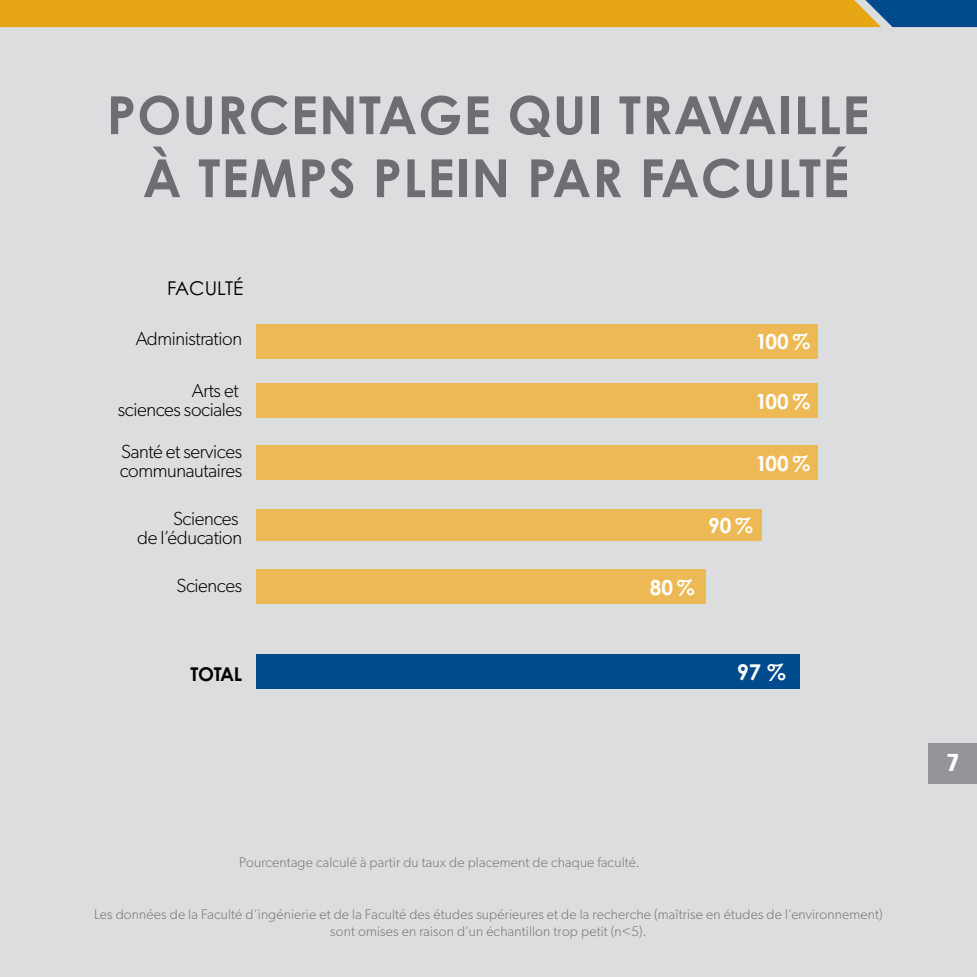
<style>
.page{position:relative;width:977px;height:977px;background:#fff}
.page>*{position:absolute;margin:0;border:0;box-sizing:border-box;transform-origin:0 0}
.t1{font:700 52.5px/63px "Century Gothic Std";letter-spacing:.02em;color:#6d6e71;text-align:center}
.t2{font:900 condensed 24.5px "Frutiger LT Std";color:#fff}
.t3{font:700 21.88px "Century Gothic Std";color:#fff}
.t4{font:700 20.82px "Century Gothic Std";color:#fff}
.t5{font:300 19.07px/19.1px "Gibson";letter-spacing:-.02em;color:#000;text-align:right}
.t6{font:19.07px "Century Gothic Std";color:#000}
.t7{font:700 19.07px "Century Gothic Std";letter-spacing:-.02em;color:#000}
.t8{font:300 14px/16.8px "Gibson";letter-spacing:.01em;color:#77787b;text-align:center}
</style>
<div class="page">
<div style="left:0;top:0;width:976px;height:976px;background:#dcddde"></div>
<div style="left:928px;top:743px;width:48px;height:40px;background:#939598"></div>
<svg style="left:0;top:0;width:976px;height:27px;background:#d09d22"></svg>
<div style="left:256px;top:509px;width:505px;height:32px;background:#edb954"></div>
<div style="left:256px;top:569px;width:449px;height:35px;background:#edb954"></div>
<div style="left:256px;top:323px;width:562px;height:35px;background:#edb954"></div>
<div style="left:256px;top:383px;width:562px;height:35px;background:#edb954"></div>
<div style="left:256px;top:445px;width:562px;height:35px;background:#edb954"></div>
<div style="left:256px;top:654px;width:543px;height:34px;background:#004b8d"></div>
<h1 class="t1" style="left:107px;top:82px;width:764px">POURCENTAGE QUI TRAVAILLE<br>À TEMPS PLEIN PAR FACULTÉ</h1>
<h3 class="t6" style="left:167px;top:277px;width:78px">FACULTÉ</h3>
<h3 class="t5" style="left:136px;top:329px;width:108px">Administration</h3>
<h3 class="t5" style="left:118px;top:381px;width:126px">Arts et<br>sciences sociales</h3>
<h3 class="t5" style="left:120px;top:442px;width:124px;text-align:left">Santé et services communautaires</h3>
<h3 class="t5" style="left:137px;top:508px;width:106px">Sciences<br>de l’éducation</h3>
<h3 class="t5" style="left:176px;top:575px;width:67px">Sciences</h3>
<h3 class="t7" style="left:191px;top:662px;width:53px">TOTAL</h3>
<h3 class="t4" style="left:755px;top:328px;width:56px">100 %</h3>
<h3 class="t4" style="left:755px;top:388px;width:56px">100 %</h3>
<h3 class="t4" style="left:755px;top:450px;width:56px">100 %</h3>
<h3 class="t4" style="left:708px;top:512px;width:46px">90 %</h3>
<h3 class="t4" style="left:650px;top:574px;width:46px">80 %</h3>
<h3 class="t3" style="left:736px;top:658px;width:51px">97 %</h3>
<p class="t8" style="left:239px;top:853px;width:402px">Pourcentage calculé à partir du taux de placement de chaque faculté.</p>
<p class="t8" style="left:94px;top:905px;width:790px">Les données de la Faculté d’ingénierie et de la Faculté des études supérieures et de la recherche (maîtrise en études de l’environnement) sont omises en raison d’un échantillon trop petit (n&lt;5).</p>
<h2 class="t2" style="left:946px;top:748px;width:14px">7</h2>
</div>
